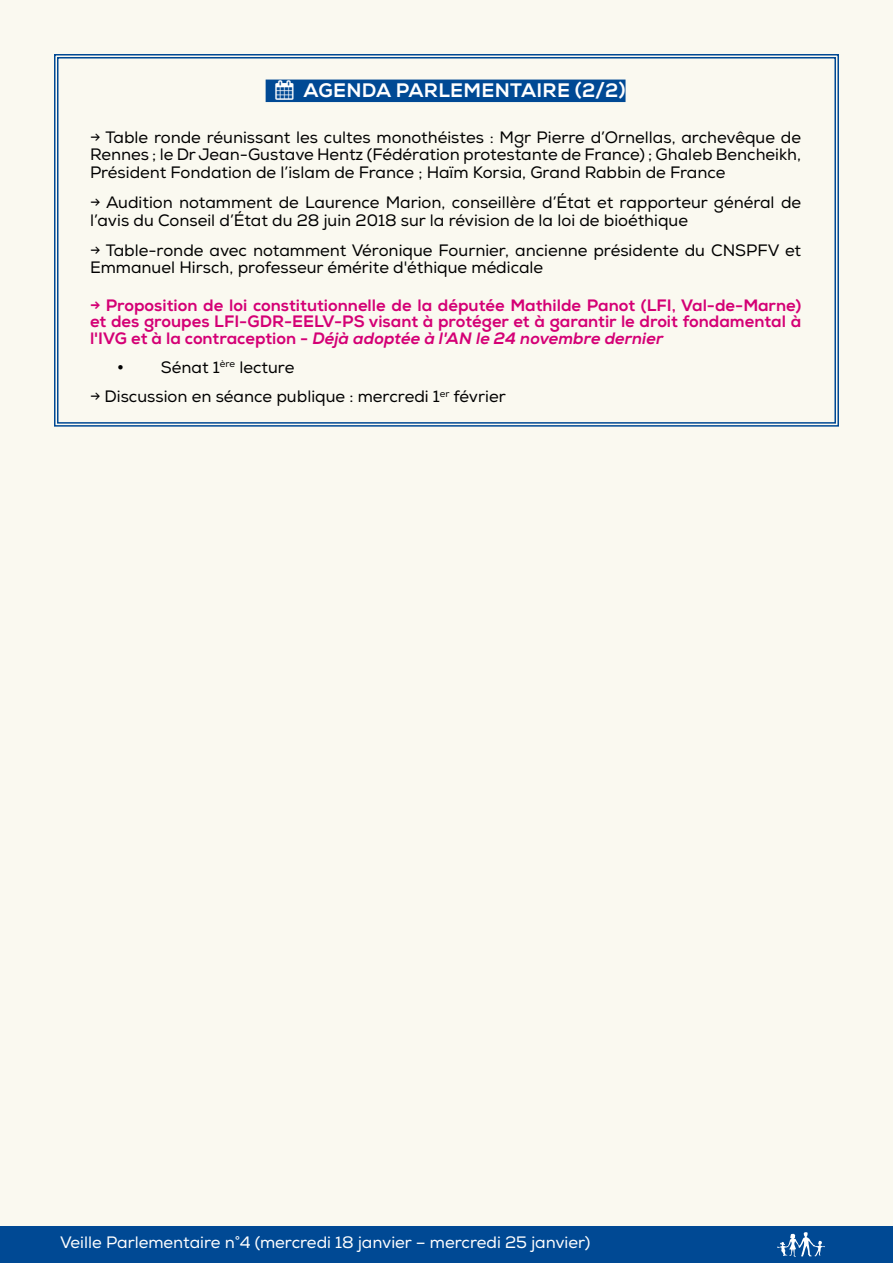
<style>
.page{position:relative;width:893px;height:1263px;background:#faf9f0}
.page>*{position:absolute;margin:0;border:0;box-sizing:border-box;transform-origin:0 0}
.t1{font:800 19.5px "Nexa";letter-spacing:.015em;color:#fff}
.t2{font:16.5px/17.9px "Nexa";color:#000}
.t3{font:800 16.5px/16.5px "Nexa";color:#d40075;text-align:justify}
.t4{font:16.5px "Nexa";color:#fff}
.s1{font-style:italic}
</style>
<div class="page">
<div style="left:0;top:1225px;width:893px;height:38px;background:#004994"></div>
<svg style="left:777px;top:1232px;width:48px;height:25px"></svg>
<svg style="left:54px;top:54px;width:785px;height:373px"></svg>
<div style="left:266px;top:80px;width:359px;height:22px;background:#004994"></div>
<p class="t1" style="left:275px;top:78px;width:352px">▲ AGENDA PARLEMENTAIRE (2/2)</p>
<p class="t2" style="left:90px;top:128px;width:713px;text-align:justify">→ Table ronde réunissant les cultes monothéistes : Mgr Pierre d’Ornellas, archevêque de Rennes ; le Dr Jean-Gustave Hentz (Fédération protestante de France) ; Ghaleb Bencheikh, Président Fondation de l’islam de France ; Haïm Korsia, Grand Rabbin de France</p>
<p class="t2" style="left:90px;top:194px;width:713px">→ Audition notamment de Laurence Marion, conseillère d’État et rapporteur général de l’avis du Conseil d’État du 28 juin 2018 sur la révision de la loi de bioéthique</p>
<p class="t2" style="left:90px;top:241px;width:713px">→ Table-ronde avec notamment Véronique Fournier, ancienne présidente du CNSPFV et<br>Emmanuel Hirsch, professeur émérite d'éthique médicale</p>
<p class="t3" style="left:90px;top:297px;width:713px">→ Proposition de loi constitutionnelle de la députée Mathilde Panot (LFI, Val-de-Marne) et des groupes LFI-GDR-EELV-PS visant à protéger et à garantir le droit fondamental à l'IVG et à la contraception - <span class="s1">Déjà adoptée à l'AN le 24 novembre dernier</span></p>
<p class="t2" style="left:117px;top:358px;width:179px">• Sénat 1<sup>ère</sup> lecture</p>
<p class="t2" style="left:90px;top:388px;width:417px">→ Discussion en séance publique : mercredi 1<sup>er</sup> février</p>
<p class="t4" style="left:60px;top:1233px;width:532px">Veille Parlementaire n°4 (mercredi 18 janvier – mercredi 25 janvier)</p>
</div>
